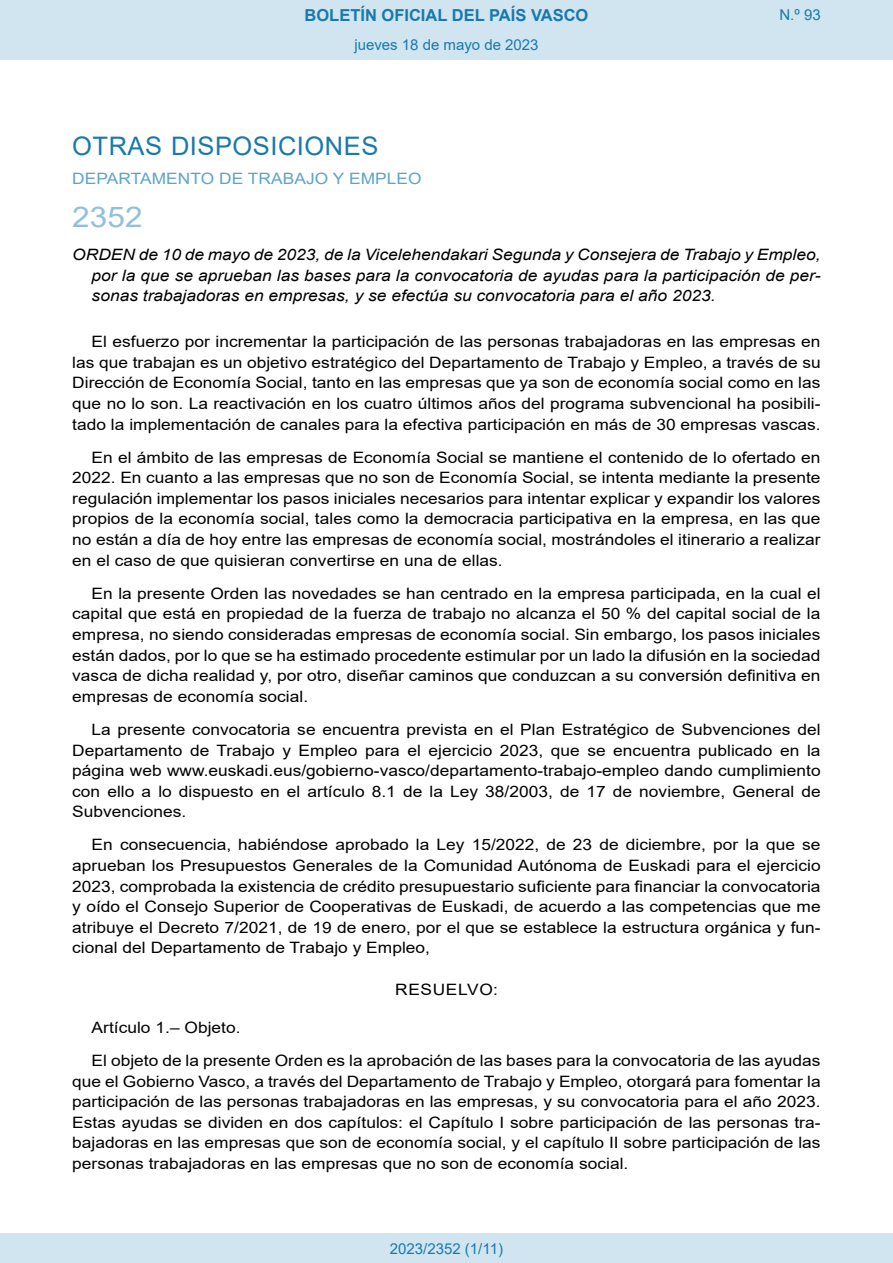
<style>
.page{position:relative;width:893px;height:1263px;background:#fff}
.page>*{position:absolute;margin:0;border:0;box-sizing:border-box;transform-origin:0 0}
.BOPVOrden{font:28.5px "Arial";color:#90c0db;scale:1.11 1}
.BOPVSeccion{font:25.5px "Arial";letter-spacing:.02em;color:#1879ad}
.t1{font:700 16.5px "Arial";color:#1879ad}
.BOPVDetalle{font:15.6px/20.5px "Arial";color:#000;text-align:justify;scale:1.11 1}
.BOPVTitulo{font:italic 15.6px/20.5px "Arial";color:#000;text-align:justify;scale:1.11 1}
.BOPVOrganismo{font:15.6px "Arial";letter-spacing:.005em;color:#5ea4ca;scale:1.11 1}
.BOPVClave{font:15.6px "Arial";letter-spacing:.035em;color:#000;scale:1.11 1}
.Paginacion_Centro{font:15px "Arial";color:#1879ad}
</style>
<div class="page">
<div style="left:0;top:0;width:893px;height:60px;background:#d0e5f0"></div>
<div style="left:0;top:1233px;width:893px;height:30px;background:#d0e5f0"></div>
<p class="t1" style="left:305px;top:3px;width:285px">BOLETÍN OFICIAL DEL PAÍS VASCO</p>
<p class="Paginacion_Centro" style="left:354px;top:35px;width:186px">jueves 18 de mayo de 2023</p>
<p class="Paginacion_Centro" style="left:779px;top:5px;width:43px">N.º 93</p>
<p class="BOPVSeccion" style="left:72px;top:128px;width:308px">OTRAS DISPOSICIONES</p>
<p class="BOPVOrganismo" style="left:72px;top:168px;width:316px">DEPARTAMENTO DE TRABAJO Y EMPLEO</p>
<p class="BOPVOrden" style="left:72px;top:197px;width:65px">2352</p>
<p class="BOPVTitulo" style="left:92px;top:245px;width:658px;text-indent:-19px">ORDEN de 10 de mayo de 2023, de la Vicelehendakari Segunda y Consejera de Trabajo y Empleo, por la que se aprueban las bases para la convocatoria de ayudas para la participación de per&shy;sonas trabajadoras en empresas, y se efectúa su convocatoria para el año 2023.</p>
<p class="BOPVDetalle" style="left:72px;top:331px;width:676px;text-indent:19px">El esfuerzo por incrementar la participación de las personas trabajadoras en las empresas en las que trabajan es un objetivo estratégico del Departamento de Trabajo y Empleo, a través de su Dirección de Economía Social, tanto en las empresas que ya son de economía social como en las que no lo son. La reactivación en los cuatro últimos años del programa subvencional ha posibili&shy;tado la implementación de canales para la efectiva participación en más de 30 empresas vascas.</p>
<p class="BOPVDetalle" style="left:72px;top:447px;width:676px;text-indent:19px">En el ámbito de las empresas de Economía Social se mantiene el contenido de lo ofertado en 2022. En cuanto a las empresas que no son de Economía Social, se intenta mediante la presente regulación implementar los pasos iniciales necesarios para intentar explicar y expandir los valores propios de la economía social, tales como la democracia participativa en la empresa, en las que no están a día de hoy entre las empresas de economía social, mostrándoles el itinerario a realizar en el caso de que quisieran convertirse en una de ellas.</p>
<p class="BOPVDetalle" style="left:72px;top:583px;width:676px;text-indent:19px">En la presente Orden las novedades se han centrado en la empresa participada, en la cual el capital que está en propiedad de la fuerza de trabajo no alcanza el 50 % del capital social de la empresa, no siendo consideradas empresas de economía social. Sin embargo, los pasos iniciales están dados, por lo que se ha estimado procedente estimular por un lado la difusión en la sociedad vasca de dicha realidad y, por otro, diseñar caminos que conduzcan a su conversión definitiva en empresas de economía social.</p>
<p class="BOPVDetalle" style="left:72px;top:719px;width:676px;text-indent:19px">La presente convocatoria se encuentra prevista en el Plan Estratégico de Subvenciones del Departamento de Trabajo y Empleo para el ejercicio 2023, que se encuentra publicado en la página web www.euskadi.eus/gobierno-vasco/departamento-trabajo-empleo dando cumplimiento con ello a lo dispuesto en el artículo 8.1 de la Ley 38/2003, de 17 de noviembre, General de Subvenciones.</p>
<p class="BOPVDetalle" style="left:72px;top:835px;width:676px;text-indent:19px">En consecuencia, habiéndose aprobado la Ley 15/2022, de 23 de diciembre, por la que se aprueban los Presupuestos Generales de la Comunidad Autónoma de Euskadi para el ejercicio 2023, comprobada la existencia de crédito presupuestario suficiente para financiar la convocatoria y oído el Consejo Superior de Cooperativas de Euskadi, de acuerdo a las competencias que me atribuye el Decreto 7/2021, de 19 de enero, por el que se establece la estructura orgánica y fun&shy;cional del Departamento de Trabajo y Empleo,</p>
<p class="BOPVClave" style="left:395px;top:979px;width:94px">RESUELVO:</p>
<p class="BOPVDetalle" style="left:92px;top:1017px;width:136px">Artículo 1.– Objeto.</p>
<p class="BOPVDetalle" style="left:72px;top:1050px;width:676px;text-indent:19px">El objeto de la presente Orden es la aprobación de las bases para la convocatoria de las ayudas que el Gobierno Vasco, a través del Departamento de Trabajo y Empleo, otorgará para fomentar la participación de las personas trabajadoras en las empresas, y su convocatoria para el año 2023.<br>Estas ayudas se dividen en dos capítulos: el Capítulo I sobre participación de las personas tra&shy;bajadoras en las empresas que son de economía social, y el capítulo II sobre participación de las personas trabajadoras en las empresas que no son de economía social.</p>
<p class="Paginacion_Centro" style="left:390px;top:1238px;width:115px">2023/2352 (1/11)</p>
</div>
